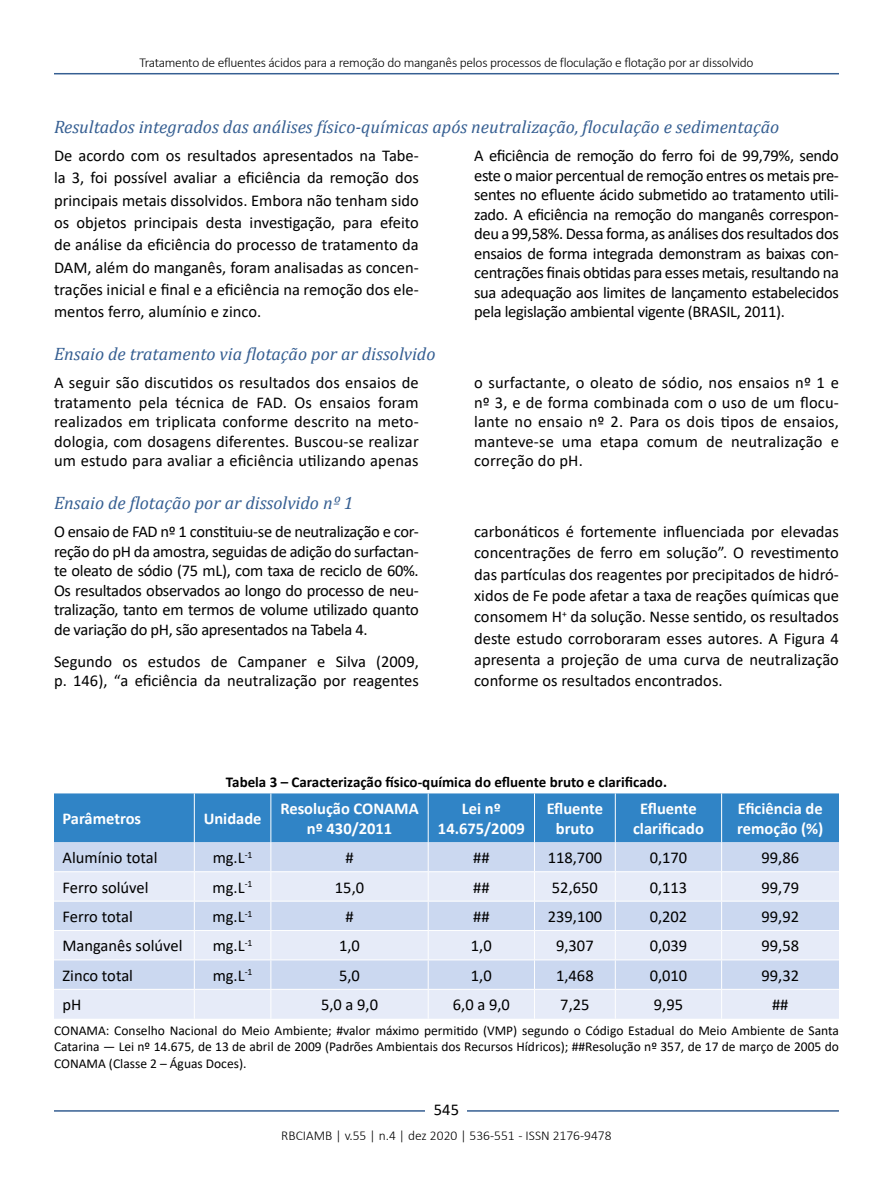
<style>
.page{position:relative;width:893px;height:1191px;background:#fff}
.page>*{position:absolute;margin:0;border:0;box-sizing:border-box;transform-origin:0 0}
.t1{font:italic 18px "Cambria";color:#365f92}
.t2{font:16.5px/19.5px "Calibri";color:#000;text-align:justify}
.t3{font:700 16.5px/19.5px "Calibri";color:#fff;text-align:center}
.t4{font:700 15px "Calibri";color:#000}
.t5{font:13.5px/16.2px "Calibri";color:#000;text-align:justify}
.t6{font:300 13.5px "Calibri";letter-spacing:-.02em;color:#000}
.t7{font:300 13.5px "Calibri";color:#000}
</style>
<div class="page">
<hr style="left:54px;top:73px;width:785px;height:1px;background:#365f92">
<hr style="left:54px;top:1110px;width:785px;height:1px;background:#365f92">
<div style="left:426px;top:1096px;width:41px;height:26px;background:#fff"></div>
<svg style="left:54px;top:793px;width:785px;height:225px;background:#b5ceea"></svg>
<p class="t6" style="left:139px;top:54px;width:616px">Tratamento de efluentes ácidos para a remoção do manganês pelos processos de floculação e flotação por ar dissolvido</p>
<p class="t1" style="left:54px;top:114px;width:727px">Resultados integrados das análises físico-químicas após neutralização, floculação e sedimentação</p>
<p class="t2" style="left:54px;top:144px;width:366px;line-height:22.4px">De acordo com os resultados apresentados na Tabe&shy;la 3, foi possível avaliar a eficiência da remoção dos principais metais dissolvidos. Embora não tenham sido os objetos principais desta investigação, para efeito de análise da eficiência do processo de tratamento da DAM, além do manganês, foram analisadas as concen&shy;trações inicial e final e a eficiência na remoção dos ele&shy;mentos ferro, alumínio e zinco.</p>
<p class="t2" style="left:474px;top:145px;width:366px">A eficiência de remoção do ferro foi de 99,79%, sendo este o maior percentual de remoção entres os metais pre&shy;sentes no efluente ácido submetido ao tratamento utili&shy;zado. A eficiência na remoção do manganês correspon&shy;deu a 99,58%. Dessa forma, as análises dos resultados dos ensaios de forma integrada demonstram as baixas con&shy;centrações finais obtidas para esses metais, resultando na sua adequação aos limites de lançamento estabelecidos pela legislação ambiental vigente (BRASIL, 2011).</p>
<p class="t1" style="left:54px;top:341px;width:383px">Ensaio de tratamento via flotação por ar dissolvido</p>
<p class="t2" style="left:54px;top:372px;width:366px">A seguir são discutidos os resultados dos ensaios de tratamento pela técnica de FAD. Os ensaios foram realizados em triplicata conforme descrito na meto&shy;dologia, com dosagens diferentes. Buscou-se realizar um estudo para avaliar a eficiência utilizando apenas</p>
<p class="t2" style="left:474px;top:372px;width:366px">o surfactante, o oleato de sódio, nos ensaios nº 1 e nº 3, e de forma combinada com o uso de um flocu&shy;lante no ensaio nº 2. Para os dois tipos de ensaios, manteve-se uma etapa comum de neutralização e correção do pH.</p>
<p class="t1" style="left:54px;top:490px;width:301px">Ensaio de flotação por ar dissolvido nº 1</p>
<p class="t2" style="left:54px;top:521px;width:366px">O ensaio de FAD nº 1 constituiu-se de neutralização e cor&shy;reção do pH da amostra, seguidas de adição do surfactan&shy;te oleato de sódio (75 mL), com taxa de reciclo de 60%.<br>Os resultados observados ao longo do processo de neu&shy;tralização, tanto em termos de volume utilizado quanto de variação do pH, são apresentados na Tabela 4.</p>
<p class="t2" style="left:54px;top:651px;width:366px">Segundo os estudos de Campaner e Silva (2009, p. 146), “a eficiência da neutralização por reagentes</p>
<p class="t2" style="left:474px;top:520px;width:366px;line-height:21.3px">carbonáticos é fortemente influenciada por elevadas concentrações de ferro em solução”. O revestimento das partículas dos reagentes por precipitados de hidró&shy;xidos de Fe pode afetar a taxa de reações químicas que consomem H<sup>+</sup> da solução. Nesse sentido, os resultados deste estudo corroboraram esses autores. A Figura 4 apresenta a projeção de uma curva de neutralização conforme os resultados encontrados.</p>
<p class="t4" style="left:226px;top:771px;width:443px">Tabela 3 – Caracterização físico-química do efluente bruto e clarificado.</p>
<p class="t3" style="left:63px;top:808px;width:80px">Parâmetros</p>
<p class="t3" style="left:204px;top:808px;width:59px">Unidade</p>
<p class="t3" style="left:280px;top:799px;width:140px">Resolução CONAMA nº 430/2011</p>
<p class="t3" style="left:438px;top:799px;width:88px">Lei nº<br>14.675/2009</p>
<p class="t3" style="left:547px;top:799px;width:58px">Efluente bruto</p>
<p class="t3" style="left:633px;top:799px;width:72px">Efluente clarificado</p>
<p class="t3" style="left:737px;top:799px;width:88px;text-align:left">Eficiência de remoção (%)</p>
<p class="t2" style="left:63px;top:847px;width:96px">Alumínio total</p>
<p class="t2" style="left:213px;top:847px;width:41px">mg.L<sup>-1</sup></p>
<p class="t2" style="left:345px;top:847px;width:10px">#</p>
<p class="t2" style="left:473px;top:847px;width:18px">##</p>
<p class="t2" style="left:548px;top:847px;width:56px">118,700</p>
<p class="t2" style="left:650px;top:847px;width:39px">0,170</p>
<p class="t2" style="left:761px;top:847px;width:39px">99,86</p>
<p class="t2" style="left:62px;top:877px;width:88px">Ferro solúvel</p>
<p class="t2" style="left:213px;top:877px;width:41px">mg.L<sup>-1</sup></p>
<p class="t2" style="left:335px;top:877px;width:31px">15,0</p>
<p class="t2" style="left:473px;top:877px;width:18px">##</p>
<p class="t2" style="left:552px;top:877px;width:47px">52,650</p>
<p class="t2" style="left:650px;top:877px;width:39px">0,113</p>
<p class="t2" style="left:761px;top:877px;width:39px">99,79</p>
<p class="t2" style="left:62px;top:906px;width:72px">Ferro total</p>
<p class="t2" style="left:213px;top:906px;width:41px">mg.L<sup>-1</sup></p>
<p class="t2" style="left:345px;top:906px;width:10px">#</p>
<p class="t2" style="left:473px;top:906px;width:18px">##</p>
<p class="t2" style="left:548px;top:906px;width:56px">239,100</p>
<p class="t2" style="left:650px;top:906px;width:39px">0,202</p>
<p class="t2" style="left:761px;top:906px;width:39px">99,92</p>
<p class="t2" style="left:63px;top:935px;width:122px">Manganês solúvel</p>
<p class="t2" style="left:213px;top:935px;width:41px">mg.L<sup>-1</sup></p>
<p class="t2" style="left:339px;top:935px;width:22px">1,0</p>
<p class="t2" style="left:471px;top:935px;width:22px">1,0</p>
<p class="t2" style="left:556px;top:935px;width:39px">9,307</p>
<p class="t2" style="left:650px;top:935px;width:39px">0,039</p>
<p class="t2" style="left:761px;top:935px;width:39px">99,58</p>
<p class="t2" style="left:63px;top:965px;width:72px">Zinco total</p>
<p class="t2" style="left:213px;top:965px;width:41px">mg.L<sup>-1</sup></p>
<p class="t2" style="left:339px;top:965px;width:22px">5,0</p>
<p class="t2" style="left:471px;top:965px;width:22px">1,0</p>
<p class="t2" style="left:556px;top:965px;width:39px">1,468</p>
<p class="t2" style="left:650px;top:965px;width:39px">0,010</p>
<p class="t2" style="left:761px;top:965px;width:39px">99,32</p>
<p class="t2" style="left:63px;top:994px;width:20px">pH</p>
<p class="t2" style="left:321px;top:994px;width:59px">5,0 a 9,0</p>
<p class="t2" style="left:453px;top:994px;width:59px">6,0 a 9,0</p>
<p class="t2" style="left:560px;top:994px;width:31px">7,25</p>
<p class="t2" style="left:654px;top:994px;width:31px">9,95</p>
<p class="t2" style="left:772px;top:994px;width:18px">##</p>
<p class="t5" style="left:54px;top:1022px;width:786px">CONAMA: Conselho Nacional do Meio Ambiente; #valor máximo permitido (VMP) segundo o Código Estadual do Meio Ambiente de Santa Catarina — Lei nº 14.675, de 13 de abril de 2009 (Padrões Ambientais dos Recursos Hídricos); ##Resolução nº 357, de 17 de março de 2005 do CONAMA (Classe 2 – Águas Doces).</p>
<p class="t2" style="left:434px;top:1099px;width:27px">545</p>
<p class="t7" style="left:281px;top:1126px;width:332px">RBCIAMB | v.55 | n.4 | dez 2020 | 536-551 - ISSN 2176-9478</p>
</div>
